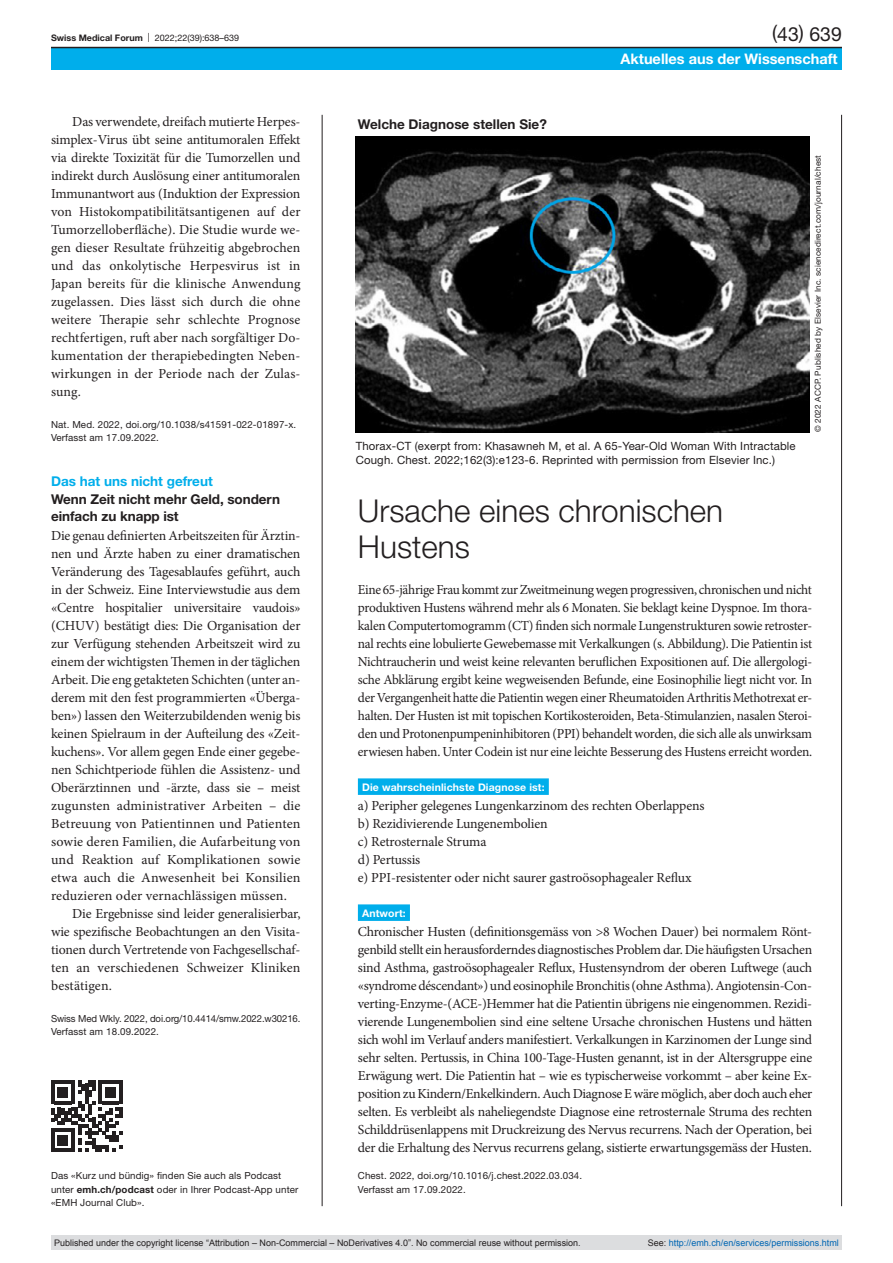
<style>
.page{position:relative;width:893px;height:1263px;background:#fff}
.page>*{position:absolute;margin:0;border:0;box-sizing:border-box;transform-origin:0 0}
.paragraph-small{font:300 31.5px/36px "Helvetica Neue LT Pro";color:#231f20}
.t1{font:19.5px "Helvetica Neue LT Pro";color:#231f20}
.t2{font:700 14.55px "Helvetica Neue LT Pro";color:#fff}
.paragraph-small-2{font:13.8px/18px "Minion Pro";letter-spacing:-.015em;color:#231f20;text-align:justify}
.paragraph{font:13.8px/18px "Minion Pro";letter-spacing:.01em;color:#231f20;text-align:justify}
.paragraph-indent{font:13.8px/18px "Minion Pro";letter-spacing:.01em;color:#231f20;text-align:justify}
.head2{font:700 13.5px/17.2px "Helvetica Neue LT Pro";letter-spacing:-.005em;color:#231f20}
.paragraph-small-3{font:700 13.5px "Helvetica Neue LT Pro";color:#231f20}
.head1{font:700 13.5px "Helvetica Neue LT Pro";color:#00aeeb}
.figure-caption{font:11.4px/14.2px "Helvetica Neue LT Pro";letter-spacing:.01em;color:#231f20}
.paragraph-small-4{font:700 10.5px "Helvetica Neue LT Pro";letter-spacing:.01em;color:#fff}
.paragraph-small-5{font:9.75px "Helvetica Neue LT Pro";letter-spacing:.01em;color:#231f20}
.affiliations{font:9.75px/13.5px "Helvetica Neue LT Pro";letter-spacing:.01em;color:#231f20}
.paragraph-small-6{font:9.75px "Helvetica Neue LT Pro";letter-spacing:-.01em;color:#231f20}
.t3{font:9px "Arial";color:#231f20}
.t4{font:9px "Arial";color:#0066b3}
.t5{font:9px "Helvetica Neue LT Pro";color:#231f20}
.credits{font:8.25px "Helvetica Neue LT Pro";letter-spacing:.01em;color:#231f20}
.s1{font-weight:700}
.s2{color:#231f20}
</style>
<div class="page">
<hr style="left:322px;top:115px;width:1px;height:1091px;background:#231f20">
<hr style="left:841px;top:115px;width:1px;height:1091px;background:#231f20">
<div style="left:358px;top:778px;width:191px;height:17px;background:#00aeeb"></div>
<div style="left:358px;top:904px;width:52px;height:17px;background:#00aeeb"></div>
<img style="left:355px;top:137px;width:455px;height:295px">
<div style="left:51px;top:47px;width:791px;height:23px;background:#00aeeb"></div>
<hr style="left:51px;top:47px;width:791px;height:1px;background:#231f20">
<svg style="left:51px;top:1080px;width:71px;height:72px"></svg>
<div style="left:51px;top:1235px;width:791px;height:15px;background:#dcdddf"></div>
<p class="t5" style="left:51px;top:32px;width:190px"><span class="s1">Swiss Medical Forum</span> | 2022;22(39):638–639</p>
<h2 class="t1" style="left:772px;top:22px;width:71px">(43) 639</h2>
<p class="t2" style="left:621px;top:49px;width:219px">Aktuelles aus der Wissenschaft</p>
<p class="paragraph-indent" style="left:51px;top:113px;width:251px;text-indent:21px">Das verwendete, dreifach mutierte Herpes&shy;simplex-Virus übt seine antitumoralen Effekt via direkte Toxizität für die Tumorzellen und indirekt durch Auslösung einer antitumoralen Immunantwort aus (Induktion der Expression von Histokompatibilitätsantigenen auf der Tumorzelloberfläche). Die Studie wurde we&shy;gen dieser Resultate frühzeitig abgebrochen und das onkolytische Herpesvirus ist in Japan bereits für die klinische Anwendung zugelassen. Dies lässt sich durch die ohne weitere Therapie sehr schlechte Prognose rechtfertigen, ruft aber nach sorgfältiger Do&shy;kumentation der therapiebedingten Neben&shy;wirkungen in der Periode nach der Zulas&shy;sung.</p>
<p class="paragraph-small-5" style="left:51px;top:418px;width:247px">Nat. Med. 2022, doi.org/10.1038/s41591-022-01897-x.</p>
<p class="paragraph-small-5" style="left:51px;top:432px;width:109px">Verfasst am 17.09.2022.</p>
<p class="head1" style="left:51px;top:473px;width:163px">Das hat uns nicht gefreut</p>
<p class="head2" style="left:51px;top:490px;width:230px">Wenn Zeit nicht mehr Geld, sondern einfach zu knapp ist</p>
<p class="paragraph" style="left:51px;top:527px;width:251px">Die genau definierten Arbeitszeiten für Ärztin&shy;nen und Ärzte haben zu einer dramatischen Veränderung des Tagesablaufes geführt, auch in der Schweiz. Eine Interviewstudie aus dem «Centre hospitalier universitaire vaudois» (CHUV) bestätigt dies: Die Organisation der zur Verfügung stehenden Arbeitszeit wird zu einem der wichtigsten Themen in der täglichen Arbeit. Die eng getakteten Schichten (unter an&shy;derem mit den fest programmierten «Überga&shy;ben») lassen den Weiterzubildenden wenig bis keinen Spielraum in der Aufteilung des «Zeit&shy;kuchens». Vor allem gegen Ende einer gegebe&shy;nen Schichtperiode fühlen die Assistenz- und Oberärztinnen und -ärzte, dass sie – meist zugunsten administrativer Arbeiten – die Betreuung von Patientinnen und Patienten sowie deren Familien, die Aufarbeitung von und Reaktion auf Komplikationen sowie etwa auch die Anwesenheit bei Konsilien reduzieren oder vernachlässigen müssen.</p>
<p class="paragraph-indent" style="left:51px;top:905px;width:251px;text-indent:21px">Die Ergebnisse sind leider generalisierbar, wie spezifische Beobachtungen an den Visita&shy;tionen durch Vertretende von Fachgesellschaf&shy;ten an verschiedenen Schweizer Kliniken bestätigen.</p>
<p class="paragraph-small-6" style="left:51px;top:1012px;width:251px">Swiss Med Wkly. 2022, doi.org/10.4414/smw.2022.w30216.</p>
<p class="paragraph-small-5" style="left:51px;top:1026px;width:109px">Verfasst am 18.09.2022.</p>
<p class="paragraph-small-3" style="left:358px;top:115px;width:190px">Welche Diagnose stellen Sie?</p>
<p class="credits" style="left:813px;top:432px;width:279px;rotate:-90deg">© 2022 ACCP. Published by Elsevier Inc. sciencedirect.com/journal/chest</p>
<p class="figure-caption" style="left:356px;top:439px;width:441px">Thorax-CT (exerpt from: Khasawneh M, et al. A 65-Year-Old Woman With Intractable<br>Cough. Chest. 2022;162(3):e123-6. Reprinted with permission from Elsevier Inc.)</p>
<p class="paragraph-small" style="left:358px;top:492px;width:367px">Ursache eines chronischen<br>Hustens</p>
<p class="paragraph-small-2" style="left:358px;top:581px;width:456px">Eine 65-jährige Frau kommt zur Zweitmeinung wegen progressiven, chronischen und nicht produktiven Hustens während mehr als 6 Monaten. Sie beklagt keine Dyspnoe. Im thora&shy;kalen Computertomogramm (CT) finden sich normale Lungenstrukturen sowie retroster&shy;nal rechts eine lobulierte Gewebemasse mit Verkalkungen (s. Abbildung). Die Patientin ist Nichtraucherin und weist keine relevanten beruflichen Expositionen auf. Die allergologi&shy;sche Abklärung ergibt keine wegweisenden Befunde, eine Eosinophilie liegt nicht vor. In der Vergangenheit hatte die Patientin wegen einer Rheumatoiden Arthritis Methotrexat er&shy;halten. Der Husten ist mit topischen Kortikosteroiden, Beta-Stimulanzien, nasalen Steroi&shy;den und Protonenpumpeninhibitoren (PPI) behandelt worden, die sich alle als unwirksam erwiesen haben. Unter Codein ist nur eine leichte Besserung des Hustens erreicht worden.</p>
<p class="paragraph-small-4" style="left:362px;top:780px;width:184px">Die wahrscheinlichste Diagnose ist:</p>
<p class="paragraph-small-2" style="left:358px;top:797px;width:348px;text-align:left">a) Peripher gelegenes Lungenkarzinom des rechten Oberlappens b) Rezidivierende Lungenembolien<br>c) Retrosternale Struma<br>d) Pertussis<br>e) PPI-resistenter oder nicht saurer gastroösophagealer Reflux</p>
<p class="paragraph-small-4" style="left:362px;top:906px;width:45px">Antwort:</p>
<p class="paragraph-small-2" style="left:358px;top:923px;width:456px">Chronischer Husten (definitionsgemäss von &gt;8 Wochen Dauer) bei normalem Rönt&shy;genbild stellt ein herausforderndes diagnostisches Problem dar. Die häufigsten Ursachen sind Asthma, gastroösophagealer Reflux, Hustensyndrom der oberen Luftwege (auch «syndrome déscendant») und eosinophile Bronchitis (ohne Asthma). Angiotensin-Con&shy;verting-Enzyme-(ACE-)Hemmer hat die Patientin übrigens nie eingenommen. Rezidi&shy;vierende Lungenembolien sind eine seltene Ursache chronischen Hustens und hätten sich wohl im Verlauf anders manifestiert. Verkalkungen in Karzinomen der Lunge sind sehr selten. Pertussis, in China 100-Tage-Husten genannt, ist in der Altersgruppe eine Erwägung wert. Die Patientin hat – wie es typischerweise vorkommt – aber keine Ex&shy;position zu Kindern/Enkelkindern. Auch Diagnose E wäre möglich, aber doch auch eher selten. Es verbleibt als naheliegendste Diagnose eine retrosternale Struma des rechten Schilddrüsenlappens mit Druckreizung des Nervus recurrens. Nach der Operation, bei der die Erhaltung des Nervus recurrens gelang, sistierte erwartungsgemäss der Husten.</p>
<p class="paragraph-small-5" style="left:358px;top:1170px;width:226px">Chest. 2022, doi.org/10.1016/j.chest.2022.03.034.</p>
<p class="paragraph-small-5" style="left:358px;top:1183px;width:109px">Verfasst am 17.09.2022.</p>
<p class="affiliations" style="left:51px;top:1169px;width:249px">Das «Kurz und bündig» finden Sie auch als Podcast unter <span class="s1">emh.ch/podcast</span> oder in Ihrer Podcast-App unter «EMH Journal Club».</p>
<p class="t3" style="left:54px;top:1237px;width:528px">Published under the copyright license “Attribution – Non-Commercial – NoDerivatives 4.0”. No commercial reuse without permission.</p>
<p class="t4" style="left:648px;top:1237px;width:193px"><span class="s2">See:</span> http://emh.ch/en/services/permissions.html</p>
</div>
